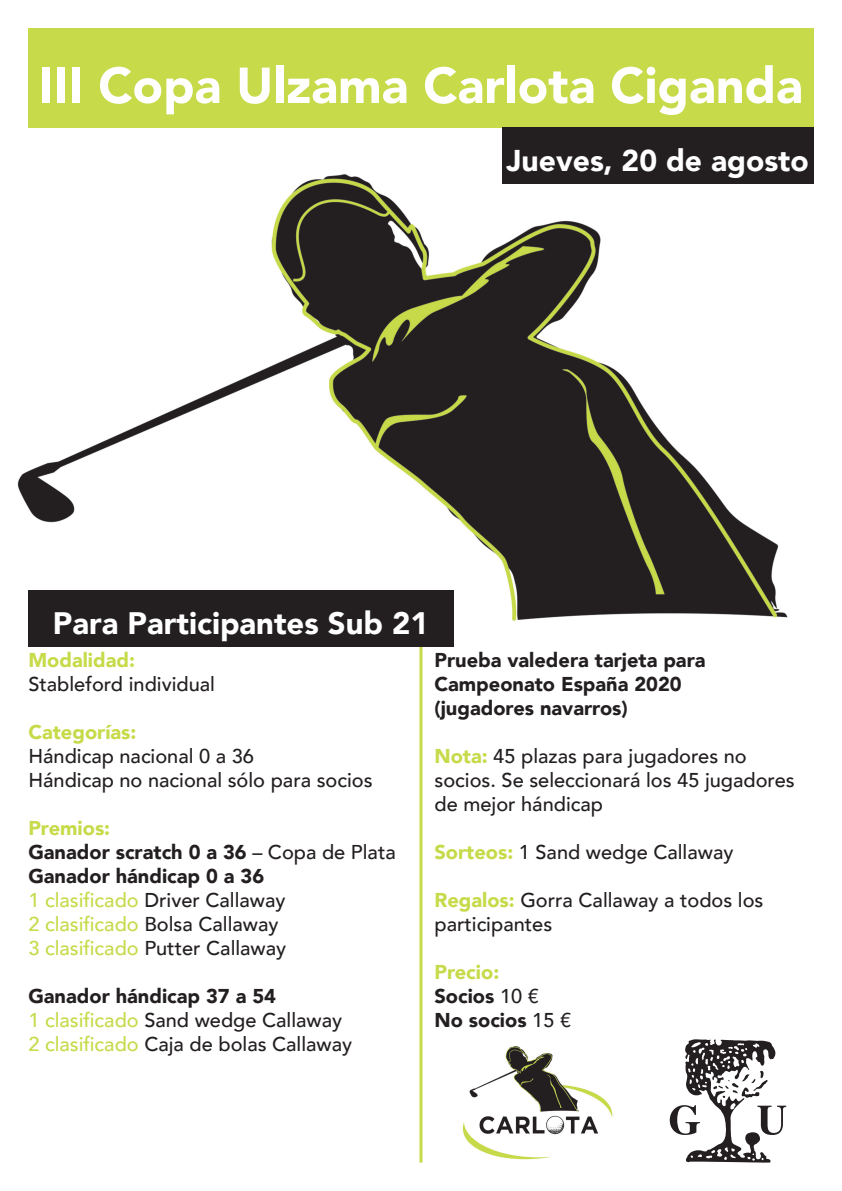
<style>
.page{position:relative;width:842px;height:1191px;background:#fff}
.page>*{position:absolute;margin:0;border:0;box-sizing:border-box;transform-origin:0 0}
.t1{font:900 50px "Avenir";color:#fff}
.t2{font:900 31px "Avenir";color:#fff}
.t3{font:900 30px "Avenir";color:#fff}
.t4{font:500 20px/24px "Avenir";color:#231f20}
.t5{font:900 20px "Avenir";color:#231f20}
.t6{font:900 20px "Avenir";color:#c7da49}
.s1{font-weight:500}
.s2{color:#c7da49}
.s3{font-weight:900;color:#c7da49}
</style>
<div class="page">
<img style="left:17px;top:174px;width:771px;height:447px">
<img style="left:462px;top:1046px;width:151px;height:114px">
<svg style="left:670px;top:1039px;width:116px;height:123px"></svg>
<div style="left:28px;top:28px;width:786px;height:100px;background:#c7da49"></div>
<div style="left:502px;top:128px;width:312px;height:56px;background:#231f20"></div>
<hr style="left:419px;top:646px;width:3px;height:516px;background:#c7da49">
<div style="left:28px;top:590px;width:426px;height:56px;background:#231f20"></div>
<p class="t1" style="left:39px;top:43px;width:765px">III Copa Ulzama Carlota Ciganda</p>
<p class="t3" style="left:507px;top:135px;width:304px">Jueves, 20 de agosto</p>
<p class="t2" style="left:53px;top:596px;width:377px">Para Participantes Sub 21</p>
<p class="t6" style="left:28px;top:642px;width:108px">Modalidad:</p>
<p class="t4" style="left:28px;top:670px;width:188px">Stableford individual</p>
<p class="t6" style="left:28px;top:714px;width:110px">Categorías:</p>
<p class="t4" style="left:28px;top:742px;width:227px">Hándicap nacional 0 a 36</p>
<p class="t4" style="left:28px;top:766px;width:346px">Hándicap no nacional sólo para socios</p>
<p class="t6" style="left:28px;top:810px;width:83px">Premios:</p>
<p class="t5" style="left:28px;top:834px;width:369px">Ganador scratch 0 a 36 <span class="s1">– Copa de Plata</span></p>
<p class="t5" style="left:28px;top:858px;width:237px">Ganador hándicap 0 a 36</p>
<p class="t4" style="left:28px;top:886px;width:259px"><span class="s2">1 clasificado</span> Driver Callaway</p>
<p class="t4" style="left:28px;top:910px;width:252px"><span class="s2">2 clasificado</span> Bolsa Callaway</p>
<p class="t4" style="left:28px;top:934px;width:259px"><span class="s2">3 clasificado</span> Putter Callaway</p>
<p class="t5" style="left:28px;top:978px;width:249px">Ganador hándicap 37 a 54</p>
<p class="t4" style="left:28px;top:1006px;width:315px"><span class="s2">1 clasificado</span> Sand wedge Callaway</p>
<p class="t4" style="left:28px;top:1030px;width:325px"><span class="s2">2 clasificado</span> Caja de bolas Callaway</p>
<p class="t5" style="left:434px;top:642px;width:273px">Prueba valedera tarjeta para</p>
<p class="t5" style="left:434px;top:666px;width:249px">Campeonato España 2020</p>
<p class="t5" style="left:434px;top:690px;width:195px">(jugadores navarros)</p>
<p class="t4" style="left:434px;top:742px;width:314px"><span class="s3">Nota:</span> 45 plazas para jugadores no</p>
<p class="t4" style="left:434px;top:766px;width:362px">socios. Se seleccionará los 45 jugadores de mejor hándicap</p>
<p class="t4" style="left:434px;top:838px;width:300px"><span class="s3">Sorteos:</span> 1 Sand wedge Callaway</p>
<p class="t4" style="left:434px;top:886px;width:330px"><span class="s3">Regalos:</span> Gorra Callaway a todos los</p>
<p class="t4" style="left:434px;top:910px;width:119px">participantes</p>
<p class="t6" style="left:434px;top:954px;width:66px">Precio:</p>
<p class="t5" style="left:434px;top:978px;width:106px">Socios <span class="s1">10 €</span></p>
<p class="t5" style="left:434px;top:1002px;width:138px">No socios <span class="s1">15 €</span></p>
</div>
